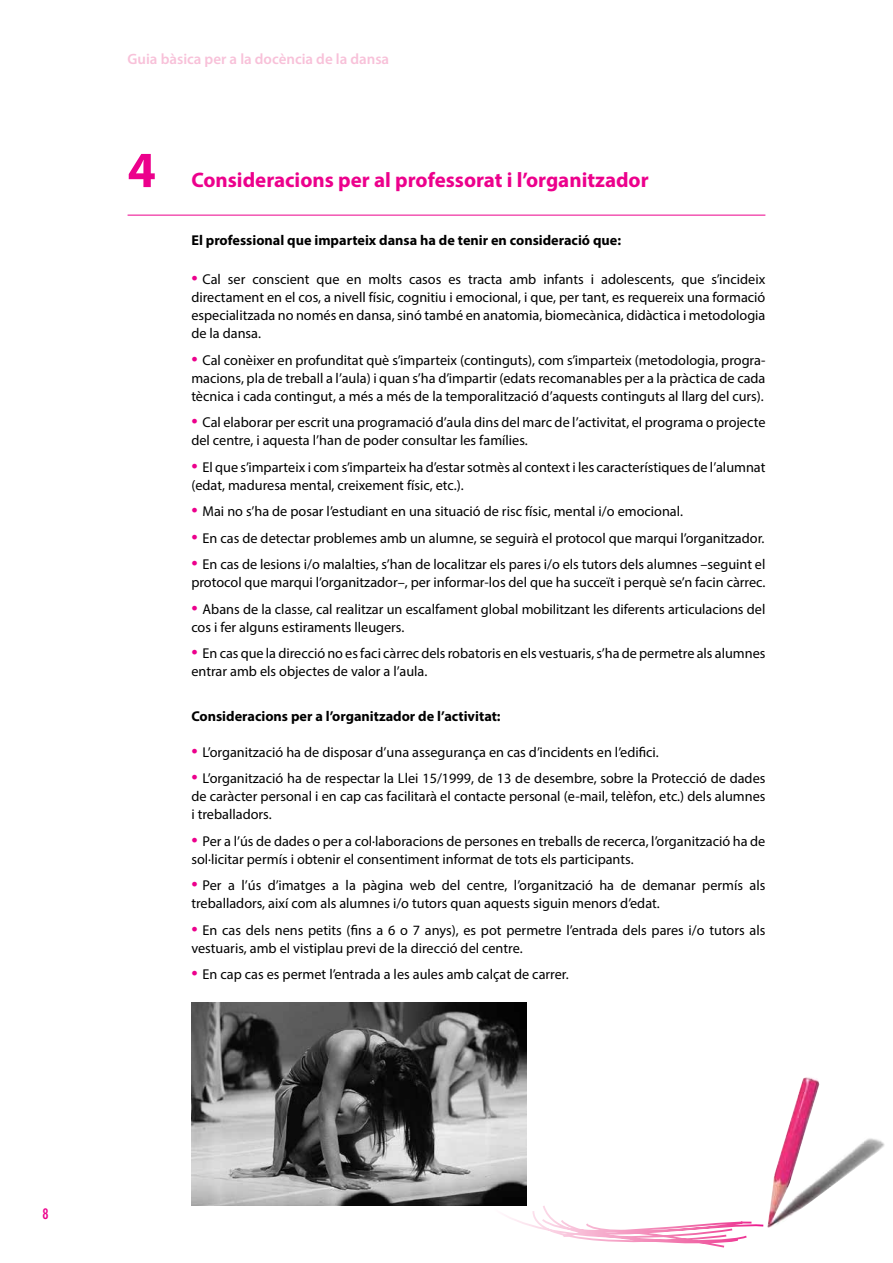
<style>
.page{position:relative;width:893px;height:1263px;background:#fff}
.page>*{position:absolute;margin:0;border:0;box-sizing:border-box;transform-origin:0 0}
.t1{font:700 51px "Myriad Pro";color:#ec008c}
.t2{font:700 21px "Myriad Pro";color:#ec008c}
.t3{font:600 15px "Myriad Pro";color:#f8c1d9}
.t4{font:700 condensed 15px "DIN Neuzeit Grotesk";color:#ec008c}
.t5{font:14.25px/18px "Myriad Pro";color:#000}
.t6{font:700 14.25px "Myriad Pro";color:#000}
.s1{font-size:22.5px;color:#ec008c}
</style>
<div class="page">
<img style="left:767px;top:1077px;width:118px;height:151px">
<svg style="left:490px;top:1205px;width:274px;height:43px"></svg>
<hr style="left:128px;top:215px;width:637px;height:1px;background:#ec008c">
<img style="left:191px;top:1002px;width:336px;height:203px">
<p class="t3" style="left:128px;top:49px;width:263px">Guia bàsica per a la docència de la dansa</p>
<h1 class="t1" style="left:128px;top:137px;width:30px">4</h1>
<h2 class="t2" style="left:191px;top:166px;width:459px">Consideracions per al professorat i l’organitzador</h2>
<p class="t6" style="left:191px;top:231px;width:431px">El professional que imparteix dansa ha de tenir en consideració que:</p>
<p class="t5" style="left:191px;top:270px;width:576px;text-align:justify"><span class="s1">•</span> Cal ser conscient que en molts casos es tracta amb infants i adolescents, que s’incideix directament en el cos, a nivell físic, cognitiu i emocional, i que, per tant, es requereix una formació especialitzada no només en dansa, sinó també en anatomia, biomecànica, didàctica i metodologia de la dansa.</p>
<p class="t5" style="left:191px;top:351px;width:576px;text-align:justify"><span class="s1">•</span> Cal conèixer en profunditat què s’imparteix (continguts), com s’imparteix (metodologia, progra&shy;macions, pla de treball a l’aula) i quan s’ha d’impartir (edats recomanables per a la pràctica de cada tècnica i cada contingut, a més a més de la temporalització d’aquests continguts al llarg del curs).</p>
<p class="t5" style="left:191px;top:413px;width:576px"><span class="s1">•</span> Cal elaborar per escrit una programació d’aula dins del marc de l’activitat, el programa o projecte del centre, i aquesta l’han de poder consultar les famílies.</p>
<p class="t5" style="left:191px;top:458px;width:576px"><span class="s1">•</span> El que s’imparteix i com s’imparteix ha d’estar sotmès al context i les característiques de l’alumnat (edat, maduresa mental, creixement físic, etc.).</p>
<p class="t5" style="left:191px;top:502px;width:493px"><span class="s1">•</span> Mai no s’ha de posar l’estudiant en una situació de risc físic, mental i/o emocional.</p>
<p class="t5" style="left:191px;top:529px;width:575px"><span class="s1">•</span> En cas de detectar problemes amb un alumne, se seguirà el protocol que marqui l’organitzador.</p>
<p class="t5" style="left:191px;top:555px;width:576px"><span class="s1">•</span> En cas de lesions i/o malalties, s’han de localitzar els pares i/o els tutors dels alumnes –seguint el protocol que marqui l’organitzador–, per informar-los del que ha succeït i perquè se’n facin càrrec.</p>
<p class="t5" style="left:191px;top:600px;width:575px"><span class="s1">•</span> Abans de la classe, cal realitzar un escalfament global mobilitzant les diferents articulacions del cos i fer alguns estiraments lleugers.</p>
<p class="t5" style="left:191px;top:644px;width:576px"><span class="s1">•</span> En cas que la direcció no es faci càrrec dels robatoris en els vestuaris, s’ha de permetre als alumnes entrar amb els objectes de valor a l’aula.</p>
<p class="t6" style="left:191px;top:707px;width:311px">Consideracions per a l’organitzador de l’activitat:</p>
<p class="t5" style="left:191px;top:743px;width:469px"><span class="s1">•</span> L’organització ha de disposar d’una assegurança en cas d’incidents en l’edifici.</p>
<p class="t5" style="left:191px;top:769px;width:576px;text-align:justify"><span class="s1">•</span> L’organització ha de respectar la Llei 15/1999, de 13 de desembre, sobre la Protecció de dades de caràcter personal i en cap cas facilitarà el contacte personal (e-mail, telèfon, etc.) dels alumnes i treballadors.</p>
<p class="t5" style="left:191px;top:832px;width:576px"><span class="s1">•</span> Per a l’ús de dades o per a col·laboracions de persones en treballs de recerca, l’organització ha de sol·licitar permís i obtenir el consentiment informat de tots els participants.</p>
<p class="t5" style="left:191px;top:876px;width:576px"><span class="s1">•</span> Per a l’ús d’imatges a la pàgina web del centre, l’organització ha de demanar permís als treballadors, així com als alumnes i/o tutors quan aquests siguin menors d’edat.</p>
<p class="t5" style="left:191px;top:921px;width:575px"><span class="s1">•</span> En cas dels nens petits (fins a 6 o 7 anys), es pot permetre l’entrada dels pares i/o tutors als vestuaris, amb el vistiplau previ de la direcció del centre.</p>
<p class="t5" style="left:191px;top:965px;width:379px"><span class="s1">•</span> En cap cas es permet l’entrada a les aules amb calçat de carrer.</p>
<p class="t4" style="left:43px;top:1205px;width:8px">8</p>
</div>
